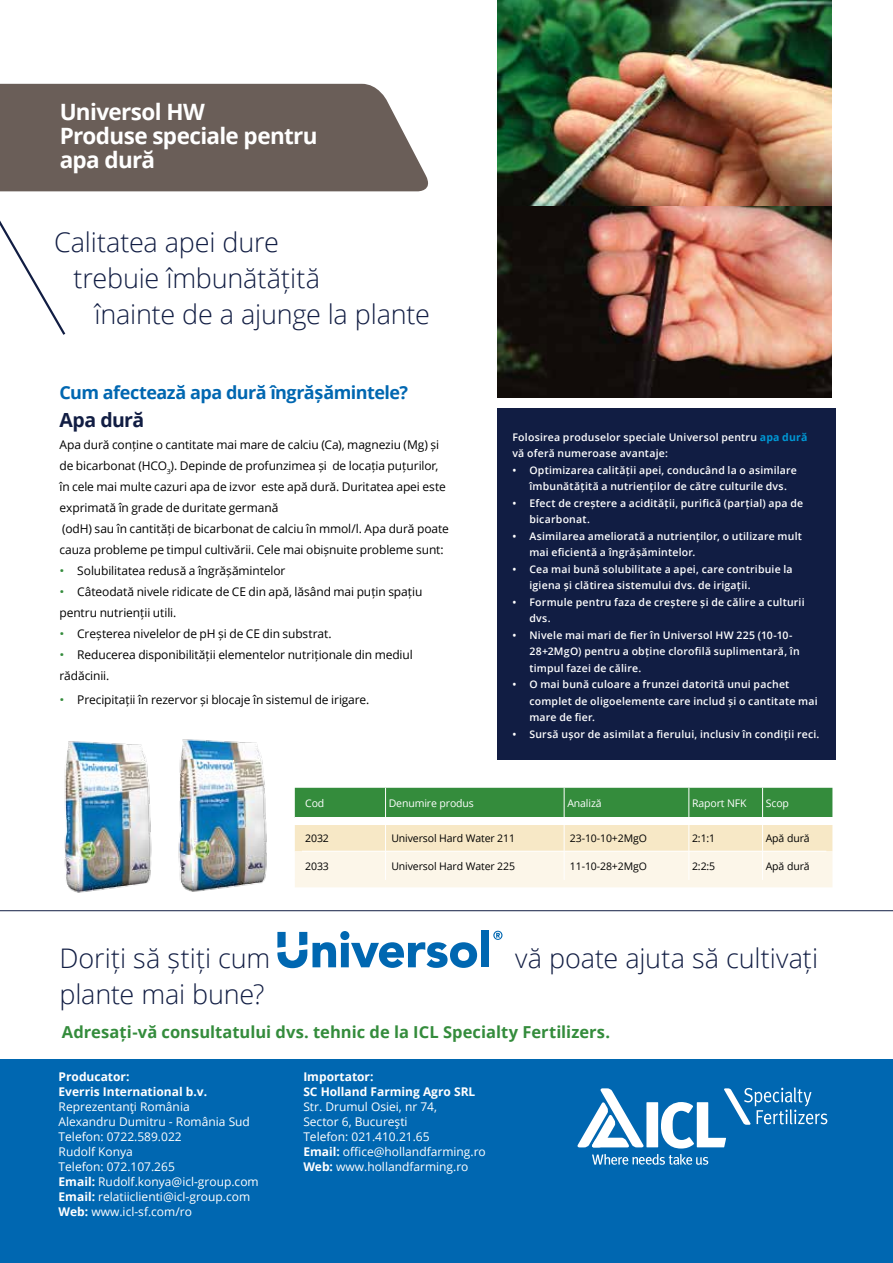
<style>
.page{position:relative;width:893px;height:1263px;background:#fff}
.page>*{position:absolute;margin:0;border:0;box-sizing:border-box;transform-origin:0 0}
.t1{font:300 27px "Open Sans";letter-spacing:-.005em;color:#111d43}
.t2{font:700 22.5px/24px "Open Sans";letter-spacing:-.03em;color:#fff}
.t3{font:700 19.5px "Open Sans";letter-spacing:-.03em;color:#111d43}
.t4{font:700 18px "Open Sans";letter-spacing:-.03em;color:#0067b1}
.t5{font:700 16.5px "Open Sans";color:#348c3c}
.t6{font:12px/21px "Open Sans";letter-spacing:-.01em;color:#000}
.t7{font:12px/15px "Open Sans";color:#fff}
.t8{font:700 12px/15px "Open Sans";color:#fff}
.t9{font:600 10.5px/16.5px "Open Sans";letter-spacing:.02em;color:#fff}
.t10{font:10.5px "Open Sans";letter-spacing:-.01em;color:#000}
.t11{font:10.5px "Open Sans";letter-spacing:-.01em;color:#fff}
.s1{color:#348c3c}
.s2{font-weight:700;color:#0098d5}
.s3{font-weight:700}
</style>
<div class="page">
<div style="left:0;top:1060px;width:893px;height:203px;background:#0067b1"></div>
<svg style="left:577px;top:1088px;width:67px;height:59px"></svg>
<div style="left:646px;top:1102px;width:12px;height:45px;background:#fff"></div>
<svg style="left:661px;top:1087px;width:166px;height:61px"></svg>
<svg style="left:592px;top:1154px;width:116px;height:11px"></svg>
<svg style="left:277px;top:931px;width:200px;height:37px"></svg>
<div style="left:481px;top:930px;width:8px;height:37px;background:#0067b1"></div>
<svg style="left:493px;top:931px;width:9px;height:9px"></svg>
<div style="left:0;top:84px;width:428px;height:107px;background:#6a5e58"></div>
<svg style="left:0;top:185px;width:67px;height:150px"></svg>
<div style="left:497px;top:409px;width:339px;height:351px;background:#111d43"></div>
<div style="left:295px;top:788px;width:537px;height:29px;background:#348c3c"></div>
<svg style="left:295px;top:825px;width:537px;height:62px;background:#f9f0db"></svg>
<hr style="left:763px;top:851px;width:63px;height:1px;background:#fff">
<img style="left:497px;top:0;width:335px;height:206px">
<img style="left:497px;top:206px;width:335px;height:192px">
<img style="left:178px;top:739px;width:89px;height:153px">
<img style="left:64px;top:741px;width:88px;height:152px">
<hr style="left:0;top:910px;width:893px;height:1px;background:#111d43">
<h2 class="t2" style="left:60px;top:99px;width:259px">Universol HW<br>Produse speciale pentru apa dură</h2>
<h1 class="t1" style="left:54px;top:224px;width:226px">Calitatea apei dure</h1>
<h1 class="t1" style="left:74px;top:260px;width:248px">trebuie îmbunătățită</h1>
<h1 class="t1" style="left:95px;top:296px;width:337px">înainte de a ajunge la plante</h1>
<h3 class="t4" style="left:59px;top:379px;width:350px">Cum afectează apa dură îngrășămintele?</h3>
<h3 class="t3" style="left:59px;top:406px;width:86px">Apa dură</h3>
<p class="t6" style="left:59px;top:434px;width:391px">Apa dură conține o cantitate mai mare de calciu (Ca), magneziu (Mg) și de bicarbonat (HCO<sub>3</sub>). Depinde de profunzimea și de locația puțurilor, în cele mai multe cazuri apa de izvor este apă dură. Duritatea apei este exprimată în grade de duritate germană<br>(odH) sau în cantități de bicarbonat de calciu în mmol/l. Apa dură poate cauza probleme pe timpul cultivării. Cele mai obișnuite probleme sunt:</p>
<p class="t6" style="left:59px;top:560px;width:227px"><span class="s1">•</span> Solubilitatea redusă a îngrășămintelor</p>
<p class="t6" style="left:59px;top:581px;width:364px"><span class="s1">•</span> Câteodată nivele ridicate de CE din apă, lăsând mai puțin spațiu pentru nutrienții utili.</p>
<p class="t6" style="left:59px;top:623px;width:274px"><span class="s1">•</span> Creșterea nivelelor de pH și de CE din substrat.</p>
<p class="t6" style="left:59px;top:644px;width:355px"><span class="s1">•</span> Reducerea disponibilității elementelor nutriționale din mediul rădăcinii.</p>
<p class="t6" style="left:59px;top:689px;width:311px"><span class="s1">•</span> Precipitații în rezervor și blocaje în sistemul de irigare.</p>
<p class="t9" style="left:512px;top:428px;width:297px">Folosirea produselor speciale Universol pentru <span class="s2">apa dură </span>vă oferă numeroase avantaje:</p>
<p class="t9" style="left:529px;top:461px;width:269px;text-indent:-17px">• Optimizarea calității apei, conducând la o asimilare îmbunătățită a nutrienților de către culturile dvs.</p>
<p class="t9" style="left:529px;top:494px;width:275px;text-indent:-17px">• Efect de creștere a acidității, purifică (parțial) apa de bicarbonat.</p>
<p class="t9" style="left:529px;top:527px;width:274px;text-indent:-17px">• Asimilarea ameliorată a nutrienților, o utilizare mult mai eficientă a îngrășămintelor.</p>
<p class="t9" style="left:529px;top:560px;width:265px;text-indent:-17px">• Cea mai bună solubilitate a apei, care contribuie la igiena și clătirea sistemului dvs. de irigații.</p>
<p class="t9" style="left:529px;top:593px;width:277px;text-indent:-17px">• Formule pentru faza de creștere și de călire a culturii dvs.</p>
<p class="t9" style="left:529px;top:626px;width:272px;text-indent:-17px">• Nivele mai mari de fier în Universol HW 225 (10-10-<br>28+2MgO) pentru a obține clorofilă suplimentară, în timpul fazei de călire.</p>
<p class="t9" style="left:529px;top:676px;width:290px;text-indent:-17px">• O mai bună culoare a frunzei datorită unui pachet complet de oligoelemente care includ și o cantitate mai mare de fier.</p>
<p class="t9" style="left:512px;top:725px;width:309px">• Sursă ușor de asimilat a fierului, inclusiv în condiții reci.</p>
<p class="t11" style="left:305px;top:796px;width:21px">Cod</p>
<p class="t11" style="left:389px;top:796px;width:87px">Denumire produs</p>
<p class="t11" style="left:567px;top:796px;width:36px">Analiză</p>
<p class="t11" style="left:692px;top:796px;width:56px">Raport NFK</p>
<p class="t11" style="left:766px;top:796px;width:25px">Scop</p>
<p class="t10" style="left:305px;top:831px;width:25px">2032</p>
<p class="t10" style="left:391px;top:831px;width:125px">Universol Hard Water 211</p>
<p class="t10" style="left:570px;top:831px;width:78px">23-10-10+2MgO</p>
<p class="t10" style="left:692px;top:831px;width:25px">2:1:1</p>
<p class="t10" style="left:766px;top:831px;width:45px">Apă dură</p>
<p class="t10" style="left:305px;top:858px;width:25px">2033</p>
<p class="t10" style="left:391px;top:858px;width:125px">Universol Hard Water 225</p>
<p class="t10" style="left:570px;top:858px;width:78px">11-10-28+2MgO</p>
<p class="t10" style="left:692px;top:858px;width:25px">2:2:5</p>
<p class="t10" style="left:766px;top:858px;width:45px">Apă dură</p>
<h1 class="t1" style="left:60px;top:940px;width:212px">Doriți să știți cum</h1>
<h1 class="t1" style="left:515px;top:940px;width:304px">vă poate ajuta să cultivați</h1>
<h1 class="t1" style="left:60px;top:976px;width:207px">plante mai bune?</h1>
<h3 class="t5" style="left:62px;top:1020px;width:550px">Adresați-vă consultatului dvs. tehnic de la ICL Specialty Fertilizers.</h3>
<p class="t8" style="left:59px;top:1069px;width:150px">Producator:<br>Everris International b.v.</p>
<p class="t7" style="left:59px;top:1099px;width:202px">Reprezentanţi România<br>Alexandru Dumitru - România Sud<br>Telefon: 0722.589.022<br>Rudolf Konya<br>Telefon: 072.107.265<br><span class="s3">Email:</span> Rudolf.konya@icl-group.com<br><span class="s3">Email:</span> relatiiclienti@icl-group.com<br><span class="s3">Web:</span> www.icl-sf.com/ro</p>
<p class="t8" style="left:303px;top:1069px;width:174px">Importator:<br>SC Holland Farming Agro SRL</p>
<p class="t7" style="left:303px;top:1099px;width:184px">Str. Drumul Osiei, nr 74,<br>Sector 6, Bucureşti<br>Telefon: 021.410.21.65<br><span class="s3">Email:</span> office@hollandfarming.ro<br><span class="s3">Web:</span> www.hollandfarming.ro</p>
</div>
